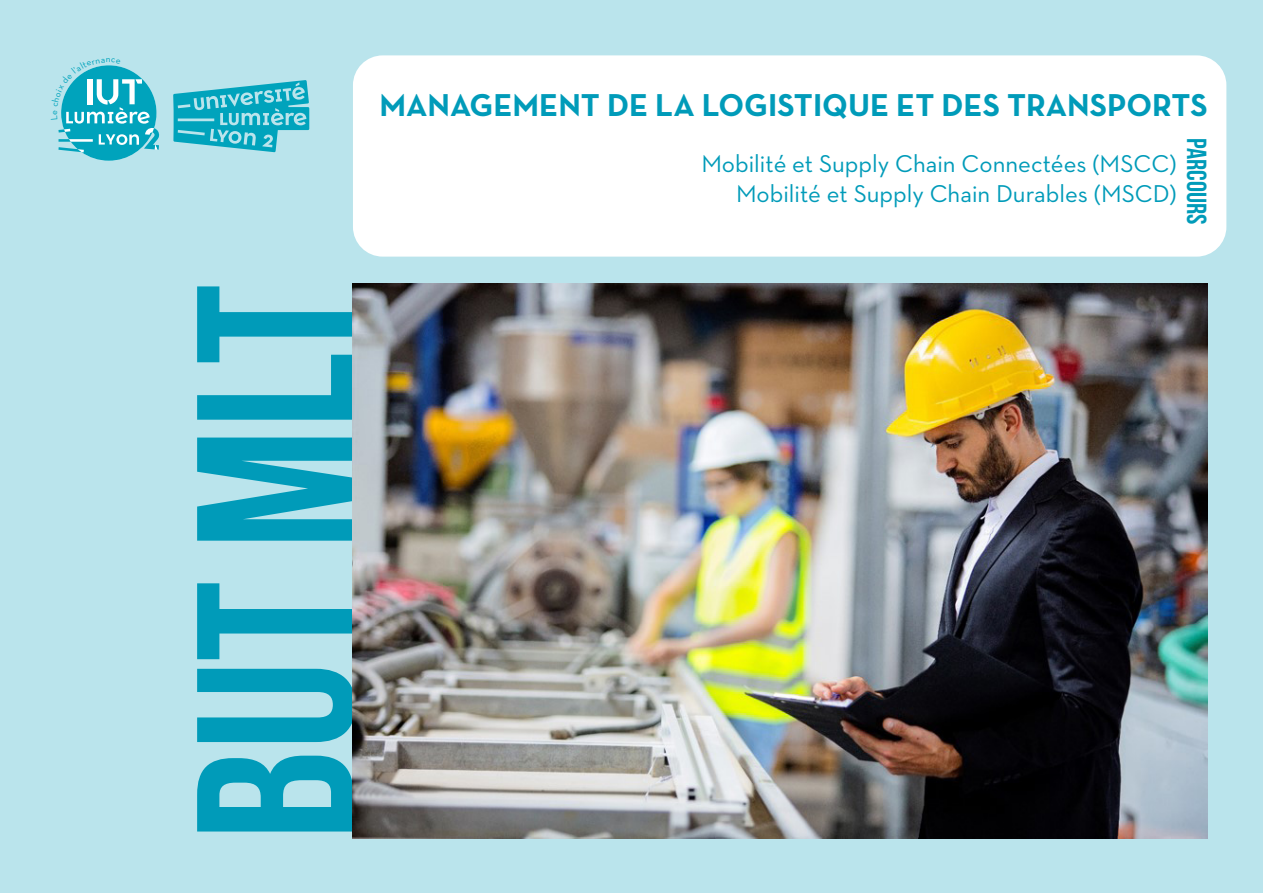
<style>
.page{position:relative;width:1263px;height:893px;background:#bae4ec}
.page>*{position:absolute;margin:0;border:0;box-sizing:border-box;transform-origin:0 0}
.t1{font:700 223.2px "Bebas Neue";color:#009bb9}
.t2{font:700 32.25px "Neutra Text";color:#009bb9}
.t3{font:700 27.6px "Bebas Neue";color:#009bb9}
.t4{font:24.75px "Neutra Text";color:#009bb9}
.t5{font:9.3px "Neutra Text";color:#00a3bc}
</style>
<div class="page">
<div style="left:353px;top:55px;width:873px;height:202px;background:#fff;border-radius:30px"></div>
<svg style="left:173px;top:80px;width:136px;height:72px"></svg>
<img style="left:353px;top:283px;width:855px;height:556px">
<svg style="left:58px;top:65px;width:101px;height:96px"></svg>
<p class="t5" style="left:106px;top:53px;width:6px">n</p>
<p class="t1" style="left:154px;top:840px;width:557px;rotate:-90deg">BUT mlt</p>
<p class="t2" style="left:379px;top:85px;width:830px">MANAGEMENT DE LA LOGISTIQUE ET DES TRANSPORTS</p>
<p class="t4" style="left:701px;top:149px;width:476px">Mobilité et Supply Chain Connectées (MSCC)</p>
<p class="t4" style="left:736px;top:178px;width:442px">Mobilité et Supply Chain Durables (MSCD)</p>
<p class="t3" style="left:1212px;top:138px;width:88px;rotate:90deg">PARCOURS</p>
</div>
